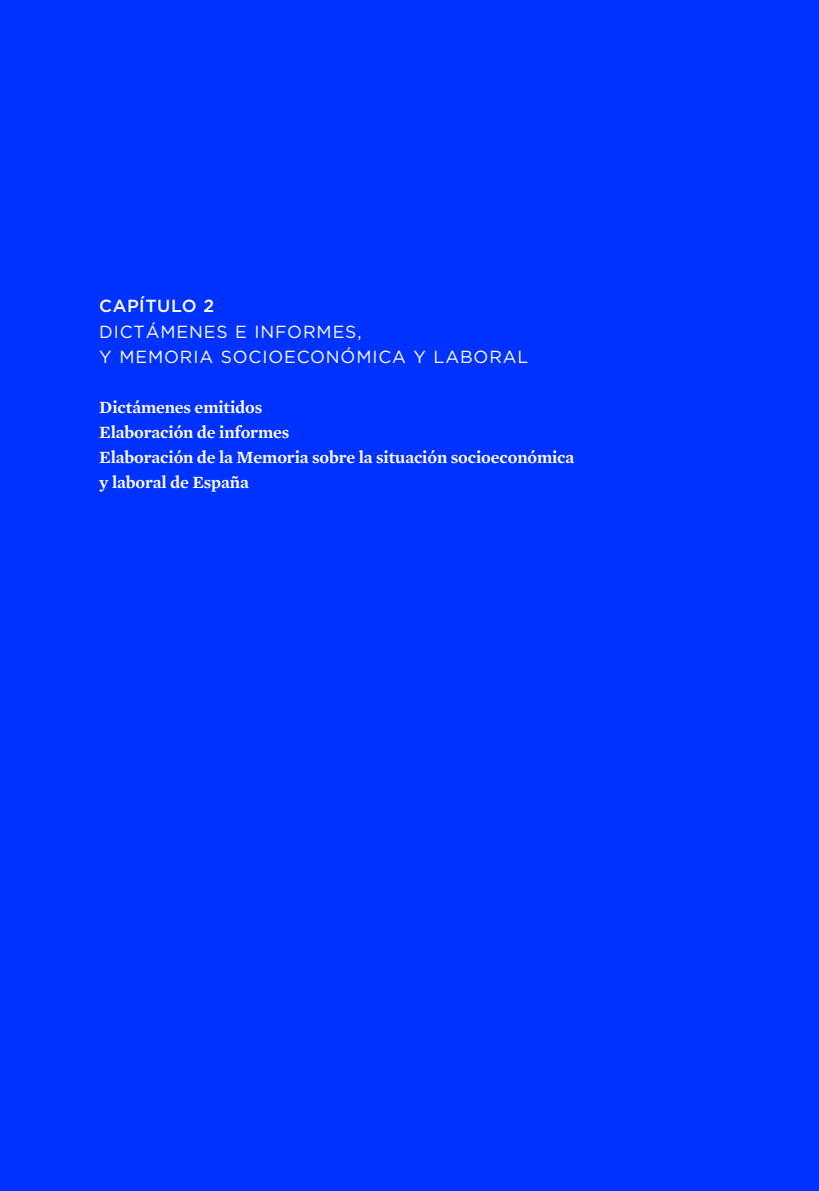
<style>
.page{position:relative;width:819px;height:1191px;background:#0032ff}
.page>*{position:absolute;margin:0;border:0;box-sizing:border-box;transform-origin:0 0}
.t1{font:600 17.5px/24.8px "Mercury Text G1";letter-spacing:-.01em;color:#fff}
.t2{font:17.5px/25.4px "Gotham";letter-spacing:.05em;color:#fff}
.t3{font:500 17.5px "Gotham";letter-spacing:.03em;color:#fff}
</style>
<div class="page">
<p class="t3" style="left:99px;top:296px;width:116px">CAPÍTULO 2</p>
<p class="t2" style="left:99px;top:318px;width:430px">DICTÁMENES E INFORMES,<br>Y MEMORIA SOCIOECONÓMICA Y LABORAL</p>
<p class="t1" style="left:99px;top:395px;width:476px">Dictámenes emitidos<br>Elaboración de informes<br>Elaboración de la Memoria sobre la situación socioeconómica y laboral de España</p>
</div>
